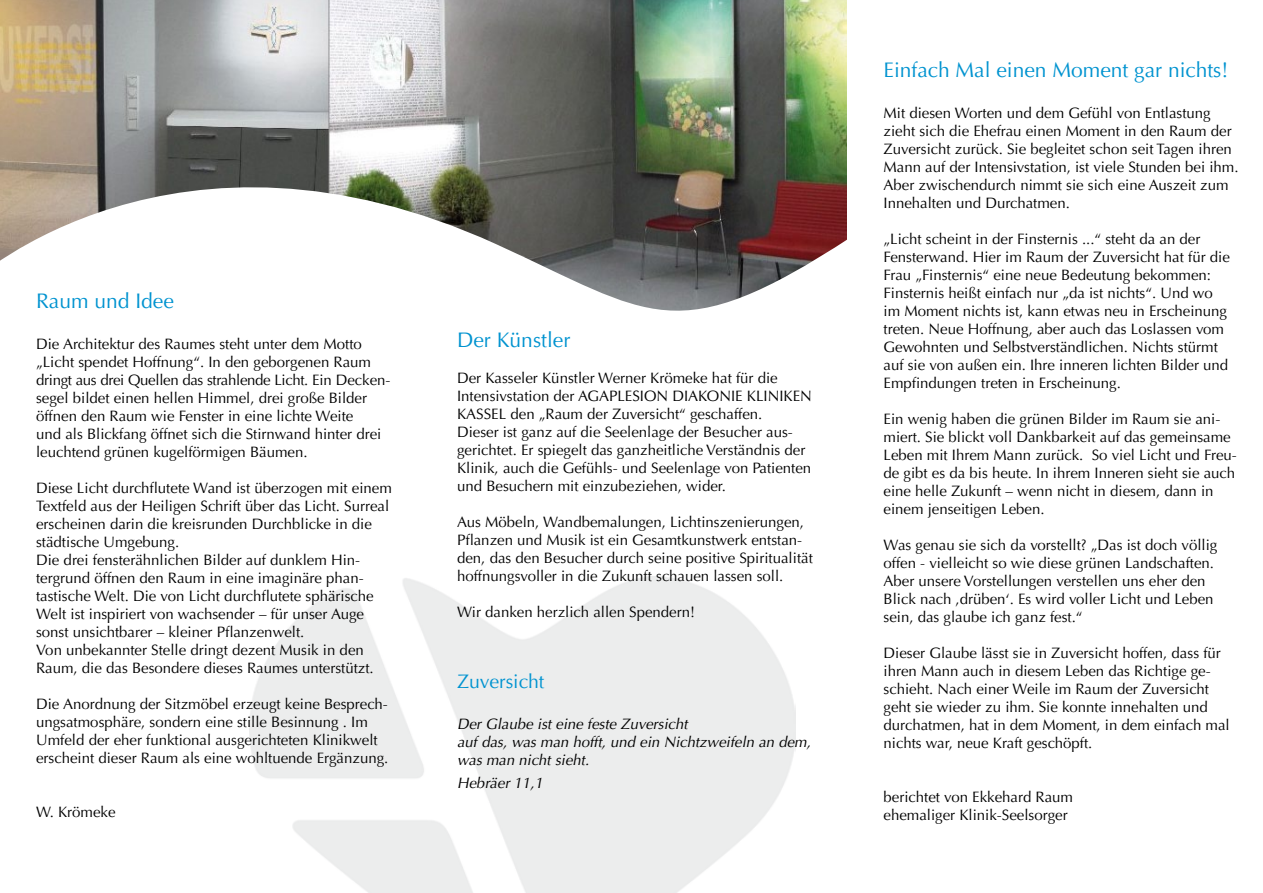
<style>
.page{position:relative;width:1263px;height:893px;background:#fff}
.page>*{position:absolute;margin:0;border:0;box-sizing:border-box;transform-origin:0 0}
.t1{font:21px "Optima LT";color:#0093d0}
.t2{font:19.5px "Optima LT";color:#0093d0}
.t3{font:15px/18px "Optima LT";color:#000}
.t4{font:italic 15px/18px "Optima LT";color:#000}
</style>
<div class="page">
<img style="left:0;top:0;width:846px;height:167px">
<svg style="left:0;top:167px;width:847px;height:144px"></svg>
<h1 class="t1" style="left:36px;top:288px;width:139px">Raum und Idee</h1>
<p class="t3" style="left:36px;top:335px;width:356px">Die Architektur des Raumes steht unter dem Motto „Licht spendet Hoffnung“. In den geborgenen Raum dringt aus drei Quellen das strahlende Licht. Ein Decken&shy;segel bildet einen hellen H immel, drei große Bilder öffnen den Raum wie Fenster in eine lichte Weite<br>und als Blickfang öffnet sich die Stirnwand hinter drei leuchtend grünen kugelförmigen Bäumen.</p>
<p class="t3" style="left:36px;top:479px;width:357px">Diese Licht durchflutete Wand ist überzogen mit einem Textfeld aus der Heiligen Schrift über das Licht. Surreal erscheinen darin die kreisrunden Durchblicke in die städtische U mgebung.<br>Die drei fensterähnlichen Bilder auf dunklem H in&shy;tergrund öffnen den Raum in eine imaginäre phan&shy;tastische Welt. Die von Licht durchflutete sphärische Welt ist inspiriert von wachsender – für unser Auge sonst unsichtbarer – kleiner Pflanzenwelt.<br>Von unbekannter Stelle dringt dezent Musik in den Raum, die das Besondere dieses Raumes unterstützt.</p>
<p class="t3" style="left:36px;top:695px;width:354px">Die Anordnung der Sitzmöbel erzeugt keine Besprech&shy;ungsatmosphäre, sondern eine stille Besinnung . Im<br>U mfeld der eher funktional ausgerichteten Klinikwelt erscheint dieser Raum als eine wohltuende Ergänzung.</p>
<p class="t3" style="left:36px;top:803px;width:81px">W. Krömeke</p>
<h1 class="t1" style="left:457px;top:328px;width:115px">Der Künstler</h1>
<p class="t3" style="left:457px;top:369px;width:356px">Der Kasseler Künstler Werner Krömeke hat für die<br>Intensivstation der AGAPLESION DIAKONIE KLINIKEN<br>KASSE</p>
<p class="t3" style="left:457px;top:405px;width:356px;text-indent:42px">L den „Raum der Zuversicht“ geschaffen.<br>Dieser ist ganz auf die Seelenlage der Besucher aus&shy;gerichtet. Er spiegelt das ganzheitliche Verständnis der Klinik, auch die Gefühls- und Seelenlage von Patienten und Besuchern mit einzubeziehen, wider.</p>
<p class="t3" style="left:457px;top:513px;width:357px">Aus Möbeln, Wandbemalungen, Lichtinszenierungen, Pflanzen und Musik ist ein Gesamtkunstwerk entstan&shy;den, das den Besucher durch seine positive Spiritualität hoffnungsvoller in die Zukunft schauen lassen soll.</p>
<p class="t3" style="left:457px;top:603px;width:239px">Wir danken herzlich allen Spendern!</p>
<h2 class="t2" style="left:457px;top:670px;width:89px">Zuversicht</h2>
<p class="t4" style="left:457px;top:715px;width:358px">Der Glaube ist eine feste Zuversicht<br>auf das, was man hofft, und ein Nichtzweifeln an dem, was man nicht sieht.</p>
<p class="t4" style="left:457px;top:774px;width:91px">Hebräer 11,1</p>
<h1 class="t1" style="left:884px;top:57px;width:346px">Einfach Mal einen Moment gar nichts!</h1>
<p class="t3" style="left:884px;top:104px;width:356px">Mit diesen Worten und dem Gefühl von Entlastung zieht sich die Ehefrau einen Moment in den Raum der Zuversicht zurück. Sie begleitet schon seit Tagen ihren Mann auf der Intensivstation, ist viele Stunden bei ihm.<br>Aber zwischendurch nimmt sie sich eine Auszeit zum Innehalten und Durchatmen.</p>
<p class="t3" style="left:884px;top:230px;width:348px">„Licht scheint in der Finsternis ...“ steht da an der Fensterwand. H ier im Raum der Zuversicht hat für die Frau „Finsternis“ eine neue Bedeutung bekommen:<br>Finsternis heißt einfach nur „da ist nichts“. U nd wo im Moment nichts ist, kann etwas neu in Erscheinung treten. Neue Hoffnung, aber auch das Loslassen vom Gewohnten und Selbstverständlichen. Nichts stürmt auf sie von außen ein. Ihre inneren lichten Bilder und Empfindungen treten in Erscheinung.</p>
<p class="t3" style="left:884px;top:410px;width:355px">Ein wenig haben die grünen Bilder im Raum sie ani&shy;miert. Sie blickt voll Dankbarkeit auf das gemeinsame Leben mit Ihrem Mann zurück. So viel Licht und Freu&shy;de gibt es da bis heute. In ihrem Inneren sieht sie auch eine helle Zukunft – wenn nicht in diesem, dann in einem jenseitigen Leben.</p>
<p class="t3" style="left:884px;top:536px;width:335px">Was genau sie sich da vorstellt? „Das ist doch völlig offen - vielleicht so wie diese grünen Landschaften.<br>Aber unsere Vorstellungen verstellen uns eher den Blick nach ‚drüben‘. Es wird voller Licht und Leben sein, das glaube ich ganz fest.“</p>
<p class="t3" style="left:884px;top:644px;width:348px">Dieser Glaube lässt sie in Zuversicht hoffen, dass für ihren Mann auch in diesem Leben das Richtige ge&shy;schieht. Nach einer Weile im Raum der Zuversicht geht sie wieder zu ihm. Sie konnte innehalten und durchatmen, hat in dem Moment, in dem einfach mal nichts war, neue Kraft geschöpft.</p>
<p class="t3" style="left:884px;top:788px;width:191px">berichtet von Ekkehard Raum ehemaliger Klinik-Seelsorger</p>
</div>
